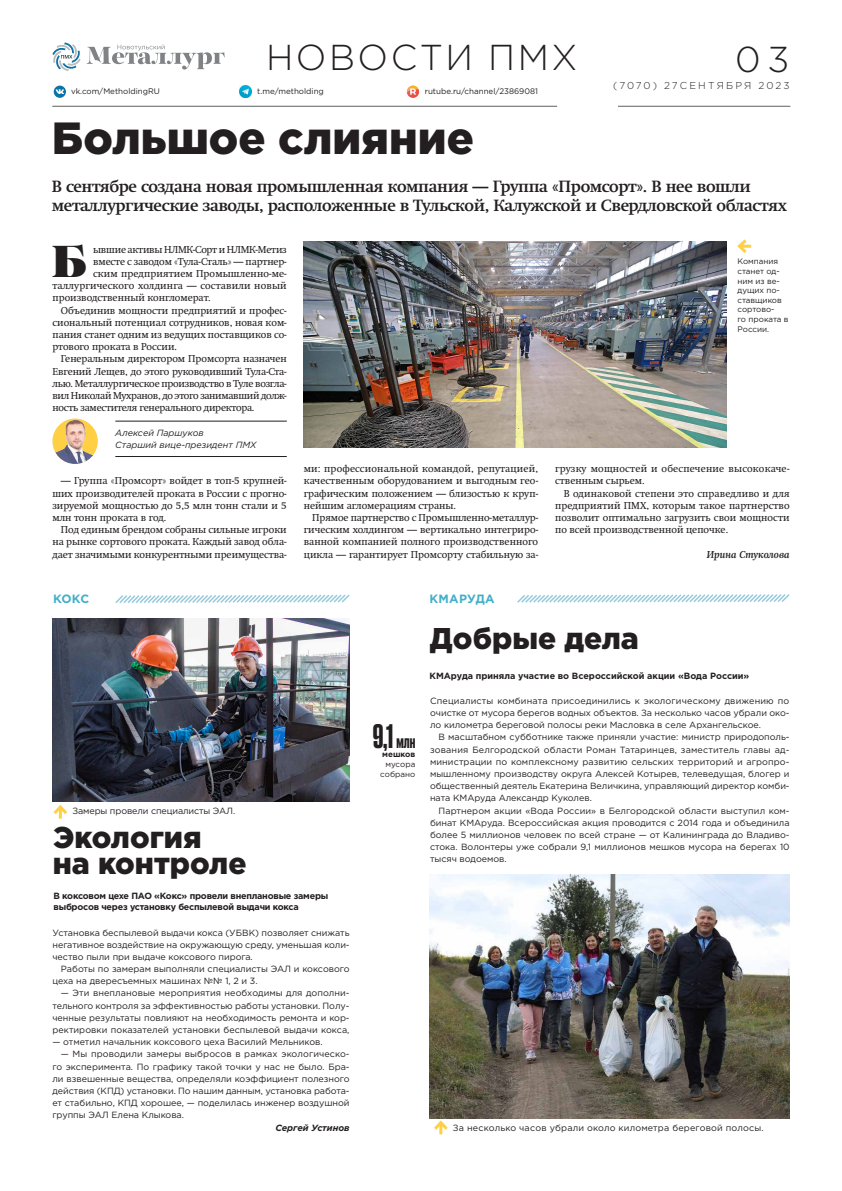
<style>
.page{position:relative;width:842px;height:1191px;background:#fff}
.page>*{position:absolute;margin:0;border:0;box-sizing:border-box;transform-origin:0 0}
.Body-Text-10p{font:46.2px "PF Regal Display Pro U Black";color:#231f20}
.t1{font:900 45px "Gotham Pro";color:#231f20}
.t2{font:300 36px "Gotham Pro";letter-spacing:.07em;color:#231f20}
.t3{font:500 32px "Druk Cyr";color:#231f20}
.t4{font:900 30px "Gotham Pro";color:#231f20}
.Стиль_абзаца_1{font:700 16px/19.2px "Swift";letter-spacing:-.02em;color:#231f20}
.t5{font:700 12px "Gotham Pro";letter-spacing:.02em;color:#44afc9}
.Body-Text-10p-2{font:10px/12.2px "Swift";color:#231f20;text-align:justify}
.Body-Text-10p-3{font:10px/12.2px "Swift";letter-spacing:.02em;color:#231f20}
.Body-Text-10p-4{font:10px "Swift";letter-spacing:-.02em;color:#231f20}
.t6{font:300 10px "Gotham Pro";letter-spacing:.21em;color:#231f20}
.Body-Text-10p-5{font:italic 700 10px "Swift";color:#231f20}
.Body-Text-10p-6{font:9px/12.2px "Gotham Pro";color:#231f20;text-align:justify}
.Стиль_абзаца_1-2{font:700 9px/10.8px "Gotham Pro";letter-spacing:-.025em;color:#231f20}
.Стиль_абзаца_1-3{font:700 9px "Gotham Pro";color:#231f20}
.Подпись{font:9px "Gotham Pro";letter-spacing:.02em;color:#231f20}
.t7{font:italic 9px/12.2px "Gotham Pro";color:#231f20}
.Подпись-2{font:9px "Gotham Pro";letter-spacing:-.01em;color:#231f20}
.Body-Text-10p-7{font:italic 700 9px "Gotham Pro";color:#231f20}
.Подпись-3{font:8px/9.6px "Gotham Pro";color:#231f20}
.Подпись-4{font:700 8px "Gotham Pro";color:#231f20}
.s1{font-size:18px}
</style>
<div class="page">
<svg style="left:87px;top:44px;width:138px;height:26px"></svg>
<svg style="left:52px;top:43px;width:29px;height:28px"></svg>
<svg style="left:239px;top:86px;width:13px;height:12px"></svg>
<div style="left:54px;top:86px;width:12px;height:12px;background:#0b73a8;border-radius:50%"></div>
<svg style="left:56px;top:89px;width:8px;height:5px"></svg>
<svg style="left:407px;top:86px;width:12px;height:12px"></svg>
<hr style="left:618px;top:106px;width:172px;height:1px;background:#808285">
<hr style="left:52px;top:106px;width:505px;height:1px;background:#808285">
<img style="left:304px;top:241px;width:423px;height:207px">
<svg style="left:737px;top:239px;width:14px;height:14px"></svg>
<img style="left:429px;top:874px;width:360px;height:244px">
<img style="left:52px;top:618px;width:298px;height:183px">
<svg style="left:431px;top:1118px;width:20px;height:16px"></svg>
<svg style="left:53px;top:804px;width:14px;height:14px"></svg>
<svg style="left:115px;top:594px;width:235px;height:9px"></svg>
<svg style="left:517px;top:594px;width:273px;height:9px"></svg>
<img style="left:52px;top:418px;width:46px;height:46px;border-radius:23px">
<hr style="left:115px;top:421px;width:172px;height:1px;background:#231f20">
<hr style="left:115px;top:456px;width:172px;height:1px;background:#231f20">
<p class="t2" style="left:266px;top:37px;width:313px">НОВОСТИ ПМХ</p>
<p class="t2" style="left:735px;top:39px;width:56px">03</p>
<p class="t6" style="left:613px;top:80px;width:178px">(7070) 27СЕНТЯБРЯ 2023</p>
<p class="Подпись-3" style="left:71px;top:87px;width:90px">vk.com/MetholdingRU</p>
<p class="Подпись-3" style="left:257px;top:87px;width:68px">t.me/metholding</p>
<p class="Подпись-3" style="left:425px;top:87px;width:115px">rutube.ru/channel/23869081</p>
<p class="t1" style="left:52px;top:112px;width:423px">Большое слияние</p>
<p class="Стиль_абзаца_1" style="left:52px;top:176px;width:737px">В сентябре создана новая промышленная компания — Группа «Промсорт». В нее вошли металлургические заводы, расположенные в Тульской, Калужской и Свердловской областях</p>
<p class="Body-Text-10p" style="left:51px;top:232px;width:37px">Б</p>
<p class="Body-Text-10p-4" style="left:93px;top:243px;width:195px">ывшие активы НЛМК-Сорт и НЛМК-Метиз</p>
<p class="Body-Text-10p-2" style="left:93px;top:255px;width:195px">вместе с заводом «Тула-Сталь» — партнер-</p>
<p class="Body-Text-10p-2" style="left:93px;top:267px;width:195px">ским предприятием Промышленно-ме-</p>
<p class="Body-Text-10p-2" style="left:52px;top:280px;width:236px">таллургического холдинга — составили новый</p>
<p class="Body-Text-10p-2" style="left:52px;top:292px;width:160px">производственный конгломерат.</p>
<p class="Body-Text-10p-2" style="left:52px;top:304px;width:236px;text-indent:9px">Объединив мощности предприятий и профес&shy;сиональный потенциал сотрудников, новая ком&shy;пания станет одним из ведущих поставщиков со&shy;ртового проката в России.</p>
<p class="Body-Text-10p-2" style="left:52px;top:353px;width:236px;text-indent:9px">Генеральным директором Промсорта назначен Евгений Лещев, до этого руководивший Тула-Ста&shy;лью. Металлургическое производство в Туле возгла&shy;вил Николай Мухранов, до этого занимавший долж&shy;ность заместителя генерального директора.</p>
<p class="t7" style="left:115px;top:426px;width:143px">Алексей Паршуков<br>Старший вице-президент ПМХ</p>
<p class="Body-Text-10p-2" style="left:52px;top:475px;width:236px;text-indent:9px">— Группа «Промсорт» войдет в топ-5 крупней&shy;ших производителей проката в России с прогно&shy;зируемой мощностью до 5,5 млн тонн стали и 5 млн тонн проката в год.</p>
<p class="Body-Text-10p-2" style="left:52px;top:523px;width:236px;text-indent:9px">Под единым брендом собраны сильные игроки на рынке сортового проката. Каждый завод обла&shy;дает значимыми конкурентными преимущества-</p>
<p class="t5" style="left:53px;top:591px;width:38px">КОКС</p>
<p class="Подпись-2" style="left:72px;top:805px;width:164px">Замеры провели специалисты ЭАЛ.</p>
<p class="t4" style="left:53px;top:820px;width:150px">Экология</p>
<p class="t4" style="left:53px;top:846px;width:195px">на контроле</p>
<p class="Подпись-3" style="left:737px;top:257px;width:53px">Компания станет од&shy;ним из ве&shy;дущих по&shy;ставщиков сортово-<br>го проката в<br>России.</p>
<p class="Body-Text-10p-2" style="left:304px;top:462px;width:236px">ми: профессиональной командой, репутацией, качественным оборудованием и выгодным гео&shy;графическим положением — близостью к круп&shy;нейшим агломерациям страны.</p>
<p class="Body-Text-10p-2" style="left:304px;top:511px;width:236px;text-indent:9px">Прямое партнерство с Промышленно-металлур&shy;гическим холдингом — вертикально интегриро&shy;ванной компанией полного производственного цикла — гарантирует Промсорту стабильную за-</p>
<p class="t5" style="left:430px;top:592px;width:67px">КМАРУДА</p>
<p class="Body-Text-10p-3" style="left:555px;top:462px;width:236px">грузку мощностей и обеспечение высококаче&shy;ственным сырьем.</p>
<p class="Body-Text-10p-2" style="left:555px;top:487px;width:236px;text-indent:9px">В одинаковой степени это справедливо и для предприятий ПМХ, которым такое партнерство позволит оптимально загрузить свои мощности по всей производственной цепочке.</p>
<p class="Body-Text-10p-5" style="left:707px;top:548px;width:84px">Ирина Стуколова</p>
<p class="t4" style="left:430px;top:621px;width:211px">Добрые дела</p>
<p class="t3" style="left:373px;top:714px;width:44px">9,1 <span class="s1">млн</span></p>
<p class="Подпись-4" style="left:382px;top:750px;width:35px">мешков</p>
<p class="Подпись-3" style="left:380px;top:759px;width:37px;text-align:right">мусора собрано</p>
<p class="Стиль_абзаца_1-3" style="left:429px;top:671px;width:321px">КМАруда приняла участие во Всероссийской акции «Вода России»</p>
<p class="Body-Text-10p-6" style="left:430px;top:694px;width:361px">Специалисты комбината присоединились к экологическому движению по очистке от мусора берегов водных объектов. За несколько часов убрали око&shy;ло километра береговой полосы реки Масловка в селе Архангельское.</p>
<p class="Body-Text-10p-6" style="left:430px;top:731px;width:361px;text-indent:9px">В масштабном субботнике также приняли участие: министр природополь&shy;зования Белгородской области Роман Татаринцев, заместитель главы ад&shy;министрации по комплексному развитию сельских территорий и агропро&shy;мышленному производству округа Алексей Котырев, телеведущая, блогер и общественный деятель Екатерина Величкина, управляющий директор комби&shy;ната КМАруда Александр Куколев.</p>
<p class="Body-Text-10p-6" style="left:430px;top:804px;width:361px;text-indent:9px">Партнером акции «Вода России» в Белгородской области выступил ком&shy;бинат КМАруда. Всероссийская акция проводится с 2014 года и объединила более 5 миллионов человек по всей стране — от Калининграда до Владиво&shy;стока. Волонтеры уже собрали 9,1 миллионов мешков мусора на берегах 10 тысяч водоемов.</p>
<p class="Стиль_абзаца_1-2" style="left:54px;top:890px;width:276px">В коксовом цехе ПАО «Кокс» провели внеплановые замеры выбросов через установку беспылевой выдачи кокса</p>
<p class="Body-Text-10p-6" style="left:52px;top:926px;width:299px">Установка беспылевой выдачи кокса (УБВК) позволяет снижать негативное воздействие на окружающую среду, уменьшая коли&shy;чество пыли при выдаче коксового пирога.</p>
<p class="Body-Text-10p-6" style="left:52px;top:962px;width:299px;text-indent:9px">Работы по замерам выполняли специалисты ЭАЛ и коксового цеха на двересъемных машинах №№ 1, 2 и 3.</p>
<p class="Body-Text-10p-6" style="left:52px;top:987px;width:299px;text-indent:9px">— Эти внеплановые мероприятия необходимы для дополни&shy;тельного контроля за эффективностью работы установки. Полу&shy;ченные результаты повлияют на необходимость ремонта и кор&shy;ректировки показателей установки беспылевой выдачи кокса,</p>
<p class="Body-Text-10p-6" style="left:52px;top:1036px;width:272px">— отметил начальник коксового цеха Василий Мельников.</p>
<p class="Body-Text-10p-6" style="left:52px;top:1048px;width:299px;text-indent:9px">— Мы проводили замеры выбросов в рамках экологическо&shy;го эксперимента. По графику такой точки у нас не было. Бра&shy;ли взвешенные вещества, определяли коэффициент полезного действия (КПД) установки. По нашим данным, установка работа&shy;ет стабильно, КПД хорошее, — поделилась инженер воздушной группы ЭАЛ Елена Клыкова.</p>
<p class="Body-Text-10p-7" style="left:275px;top:1122px;width:76px">Сергей Устинов</p>
<p class="Подпись" style="left:453px;top:1122px;width:312px">За несколько часов убрали около километра береговой полосы.</p>
</div>
